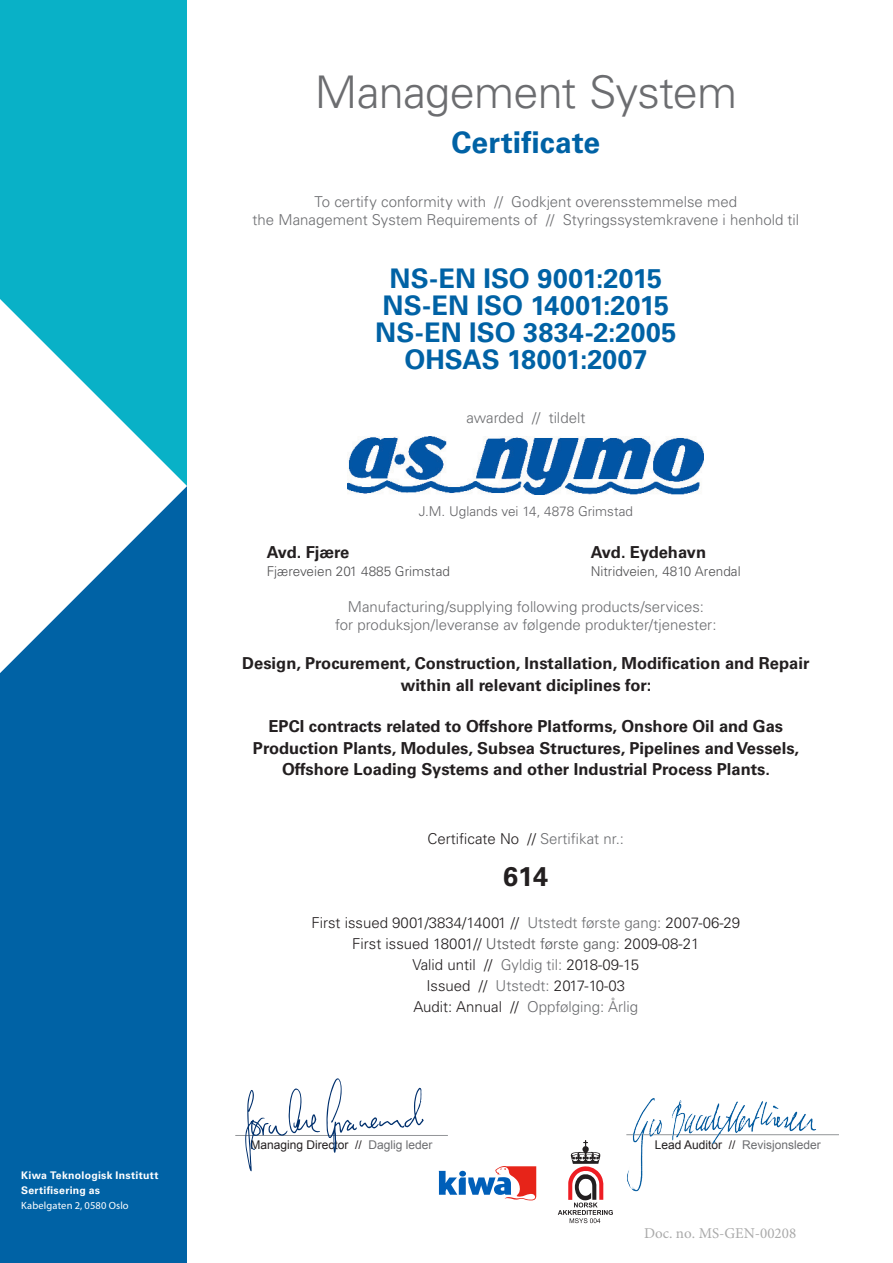
<style>
.page{position:relative;width:893px;height:1263px;background:#fff}
.page>*{position:absolute;margin:0;border:0;box-sizing:border-box;transform-origin:0 0}
.certificate_title{font:300 45px "Univers LT Std";letter-spacing:-.015em;color:#6c6d70}
.certificate{font:700 30px "Univers LT Std";letter-spacing:.005em;color:#0062a5}
.certificate-2{font:700 27px "Univers LT Std";color:#0062a5}
.t1{font:700 27px "Univers LT Std";color:#231f20}
.t2{font:700 16.5px "Univers LT Std";color:#231f20}
.explanation_text{font:300 15px "Univers LT Std";color:#6c6d70}
.t3{font:300 15px "Univers LT Std";color:#231f20}
.t4{font:15px "Minion Pro";color:#aaa}
.t5{font:300 13.5px "Univers LT Std";color:#505052}
.t6{font:300 13.5px "Univers LT Std";color:#636366}
.t7{font:12px "Arial";color:#231f20}
.t8{font:12px "Arial";color:#6c6d70}
.t9{font:700 10.5px/15px "Univers LT Std";letter-spacing:.025em;color:#fff}
.t10{font:10.5px "Myriad Pro";letter-spacing:.015em;color:#fff}
.s1{color:#6c6d70}
.s2{color:#57585a}
.s3{color:#231f20}
</style>
<div class="page">
<div style="left:0;top:486px;width:187px;height:777px;background:#0062a5"></div>
<div style="left:0;top:0;width:187px;height:486px;background:#09b1c7"></div>
<svg style="left:0;top:299px;width:187px;height:374px;fill:#fff"></svg>
<hr style="left:235px;top:1135px;width:213px;height:1px;background:#939598">
<hr style="left:626px;top:1134px;width:213px;height:1px;background:#939598">
<svg style="left:439px;top:1166px;width:97px;height:34px"></svg>
<svg style="left:558px;top:1140px;width:55px;height:83px"></svg>
<img style="left:348px;top:437px;width:356px;height:57px">
<svg style="left:326px;top:1078px;width:98px;height:75px"></svg>
<svg style="left:245px;top:1088px;width:75px;height:83px"></svg>
<img style="left:626px;top:1098px;width:191px;height:94px">
<p class="t9" style="left:21px;top:1168px;width:139px">Kiwa Teknologisk Institutt<br>Sertifisering as</p>
<p class="t10" style="left:21px;top:1199px;width:109px">Kabelgaten 2, 0580 Oslo</p>
<p class="certificate_title" style="left:315px;top:65px;width:424px">Management System</p>
<p class="certificate" style="left:451px;top:125px;width:150px">Certificate</p>
<p class="explanation_text" style="left:315px;top:193px;width:424px">To certify conformity with // Godkjent overensstemmelse med</p>
<p class="explanation_text" style="left:253px;top:211px;width:548px">the Management System Requirements of // Styringssystemkravene i henhold til</p>
<p class="certificate-2" style="left:390px;top:263px;width:274px">NS-EN ISO 9001:2015</p>
<p class="certificate-2" style="left:383px;top:290px;width:288px">NS-EN ISO 14001:2015</p>
<p class="certificate-2" style="left:375px;top:317px;width:303px">NS-EN ISO 3834-2:2005</p>
<p class="certificate-2" style="left:404px;top:344px;width:244px">OHSAS 18001:2007</p>
<p class="explanation_text" style="left:466px;top:409px;width:120px">awarded // tildelt</p>
<p class="t6" style="left:419px;top:503px;width:216px">J.M. Uglands vei 14, 4878 Grimstad</p>
<p class="t2" style="left:267px;top:543px;width:84px">Avd. Fjære</p>
<p class="t2" style="left:591px;top:543px;width:117px">Avd. Eydehavn</p>
<p class="t5" style="left:267px;top:563px;width:185px">Fjæreveien 201 4885 Grimstad</p>
<p class="t5" style="left:591px;top:563px;width:151px">Nitridveien, 4810 Arendal</p>
<p class="explanation_text" style="left:348px;top:598px;width:358px">Manufacturing/supplying following products/services:</p>
<p class="explanation_text" style="left:335px;top:616px;width:383px">for produksjon/leveranse av følgende produkter/tjenester:</p>
<p class="t2" style="left:242px;top:654px;width:569px">Design, Procurement, Construction, Installation, Modification and Repair</p>
<p class="t2" style="left:401px;top:675px;width:252px">within all relevant diciplines for:</p>
<p class="t2" style="left:269px;top:717px;width:516px">EPCI contracts related to Offshore Platforms, Onshore Oil and Gas</p>
<p class="t2" style="left:253px;top:738px;width:548px">Production Plants, Modules, Subsea Structures, Pipelines and Vessels,</p>
<p class="t2" style="left:282px;top:759px;width:489px">Offshore Loading Systems and other Industrial Process Plants.</p>
<p class="t3" style="left:428px;top:830px;width:198px">Certificate No // <span class="s1">Sertifikat nr.:</span></p>
<p class="t1" style="left:503px;top:861px;width:47px">614</p>
<p class="t3" style="left:311px;top:914px;width:430px">First issued 9001/3834/14001 // <span class="s1">Utstedt første gang:</span> 2007-06-29</p>
<p class="t3" style="left:352px;top:935px;width:349px">First issued 18001// <span class="s2">Utstedt første gang:</span> 2009-08-21</p>
<p class="t3" style="left:412px;top:956px;width:228px">Valid until // <span class="s1">Gyldig til:</span> 2018-09-15</p>
<p class="t3" style="left:426px;top:977px;width:200px">Issued // <span class="s1">Utstedt:</span> 2017-10-03</p>
<p class="explanation_text" style="left:413px;top:998px;width:226px"><span class="s3">Audit: Annual //</span> Oppfølging: Årlig</p>
<p class="t7" style="left:251px;top:1136px;width:184px">Managing Director // <span class="s1">Daglig leder</span></p>
<p class="t8" style="left:655px;top:1136px;width:168px"><span class="s3">Lead Auditor //</span> Revisjonsleder</p>
<p class="t4" style="left:644px;top:1223px;width:154px">Doc. no. MS-GEN-00208</p>
</div>
